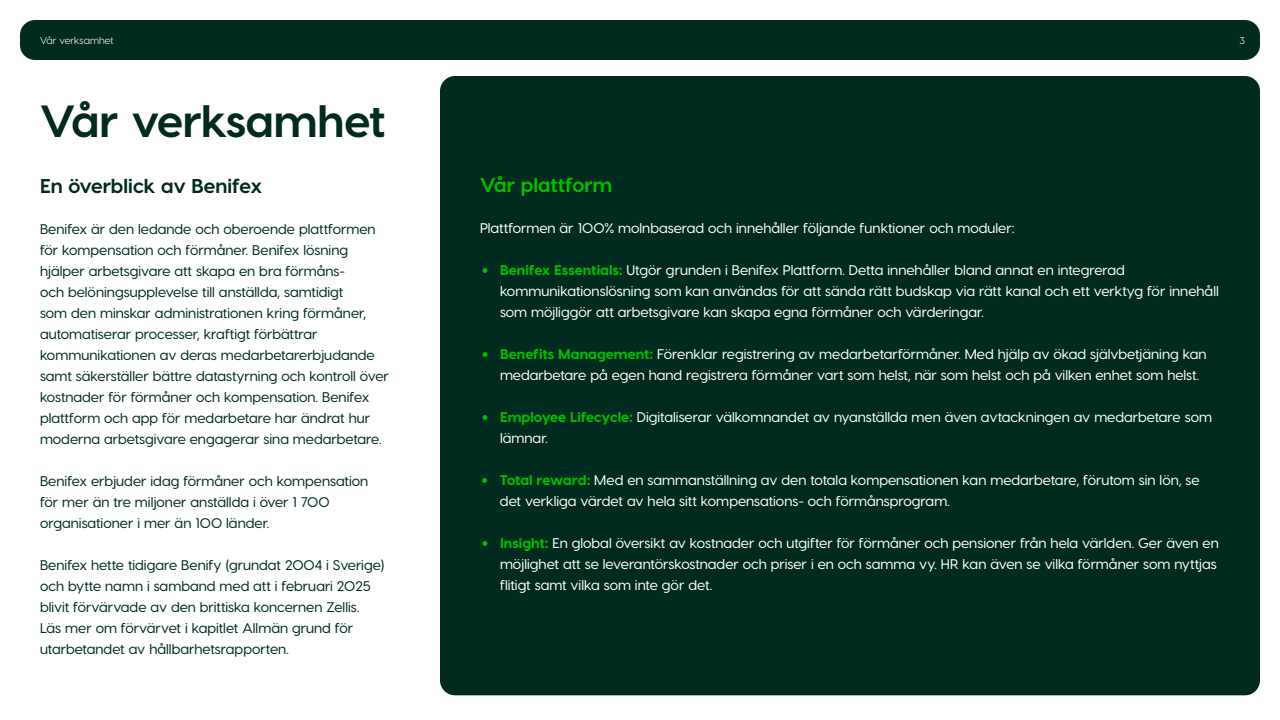
<style>
.page{position:relative;width:1280px;height:720px;background:#fff}
.page>*{position:absolute;margin:0;border:0;box-sizing:border-box;transform-origin:0 0}
.t1{font:700 45px "Visby CF";letter-spacing:-.01em;color:#002b1e}
.t2{font:700 20px "Visby CF";color:#002b1e}
.t3{font:700 20px "Visby CF";letter-spacing:-.005em;color:#00be00}
.t4{font:500 14px/21px "Visby CF";color:#fff}
.t5{font:500 14px/21px "Visby CF";color:#002b1e}
.t6{font:10px "Visby CF";letter-spacing:.005em;color:#fff}
.s1{font-size:50px;color:#00be00}
.s2{font-weight:800;color:#00be00}
</style>
<div class="page">
<div style="left:20px;top:20px;width:1240px;height:40px;background:#002b1e;border-radius:15px"></div>
<div style="left:440px;top:76px;width:820px;height:619px;background:#002b1e;border-radius:15px"></div>
<p class="t6" style="left:40px;top:35px;width:75px">Vår verksamhet</p>
<p class="t6" style="left:1239px;top:35px;width:7px">3</p>
<h1 class="t1" style="left:40px;top:93px;width:347px">Vår verksamhet</h1>
<h2 class="t2" style="left:40px;top:173px;width:224px">En överblick av Benifex</h2>
<p class="t5" style="left:40px;top:218px;width:350px">Benifex är den ledande och oberoende plattformen för kompensation och förmåner. Benifex lösning hjälper arbetsgivare att skapa en bra förmåns-<br>och belöningsupplevelse till anställda, samtidigt<br>som den minskar administrationen kring förmåner, automatiserar processer, kraftigt förbättrar kommunikationen av deras medarbetarerbjudande samt säkerställer bättre datastyrning och kontroll över kostnader för förmåner och kompensation. Benifex plattform och app för medarbetare har ändrat hur moderna arbetsgivare engagerar sina medarbetare.</p>
<p class="t5" style="left:40px;top:470px;width:330px">Benifex erbjuder idag förmåner och kompensation för mer än tre miljoner anställda i över 1 700 organisationer i mer än 100 länder.</p>
<p class="t5" style="left:40px;top:554px;width:346px">Benifex hette tidigare Benify (grundat 2004 i Sverige) och bytte namn i samband med att i februari 2025 blivit förvärvade av den brittiska koncernen Zellis.<br>Läs mer om förvärvet i kapitlet Allmän grund för utarbetandet av hållbarhetsrapporten.</p>
<h2 class="t3" style="left:480px;top:172px;width:134px">Vår plattform</h2>
<p class="t4" style="left:480px;top:217px;width:536px">Plattformen är 100% molnbaserad och innehåller följande funktioner och moduler:</p>
<p class="t4" style="left:500px;top:259px;width:720px;text-indent:-20px"><span class="s1">•</span> <span class="s2">Benifex Essentials:</span> Utgör grunden i Benifex Plattform. Detta innehåller bland annat en integrerad kommunikationslösning som kan användas för att sända rätt budskap via rätt kanal och ett verktyg för innehåll som möjliggör att arbetsgivare kan skapa egna förmåner och värderingar.</p>
<p class="t4" style="left:500px;top:343px;width:708px;text-indent:-20px"><span class="s1">•</span> <span class="s2">Benefits Management:</span> Förenklar registrering av medarbetarförmåner. Med hjälp av ökad självbetjäning kan medarbetare på egen hand registrera förmåner vart som helst, när som helst och på vilken enhet som helst.</p>
<p class="t4" style="left:500px;top:406px;width:713px;text-indent:-20px"><span class="s1">•</span> <span class="s2">Employee Lifecycle:</span> Digitaliserar välkomnandet av nyanställda men även avtackningen av medarbetare som lämnar.</p>
<p class="t4" style="left:500px;top:469px;width:701px;text-indent:-20px"><span class="s1">•</span> <span class="s2">Total reward:</span> Med en sammanställning av den totala kompensationen kan medarbetare, förutom sin lön, se det verkliga värdet av hela sitt kompensations- och förmånsprogram.</p>
<p class="t4" style="left:500px;top:532px;width:720px;text-indent:-20px"><span class="s1">•</span> <span class="s2">Insight:</span> En global översikt av kostnader och utgifter för förmåner och pensioner från hela världen. Ger även en möjlighet att se leverantörskostnader och priser i en och samma vy. HR kan även se vilka förmåner som nyttjas flitigt samt vilka som inte gör det.</p>
</div>
